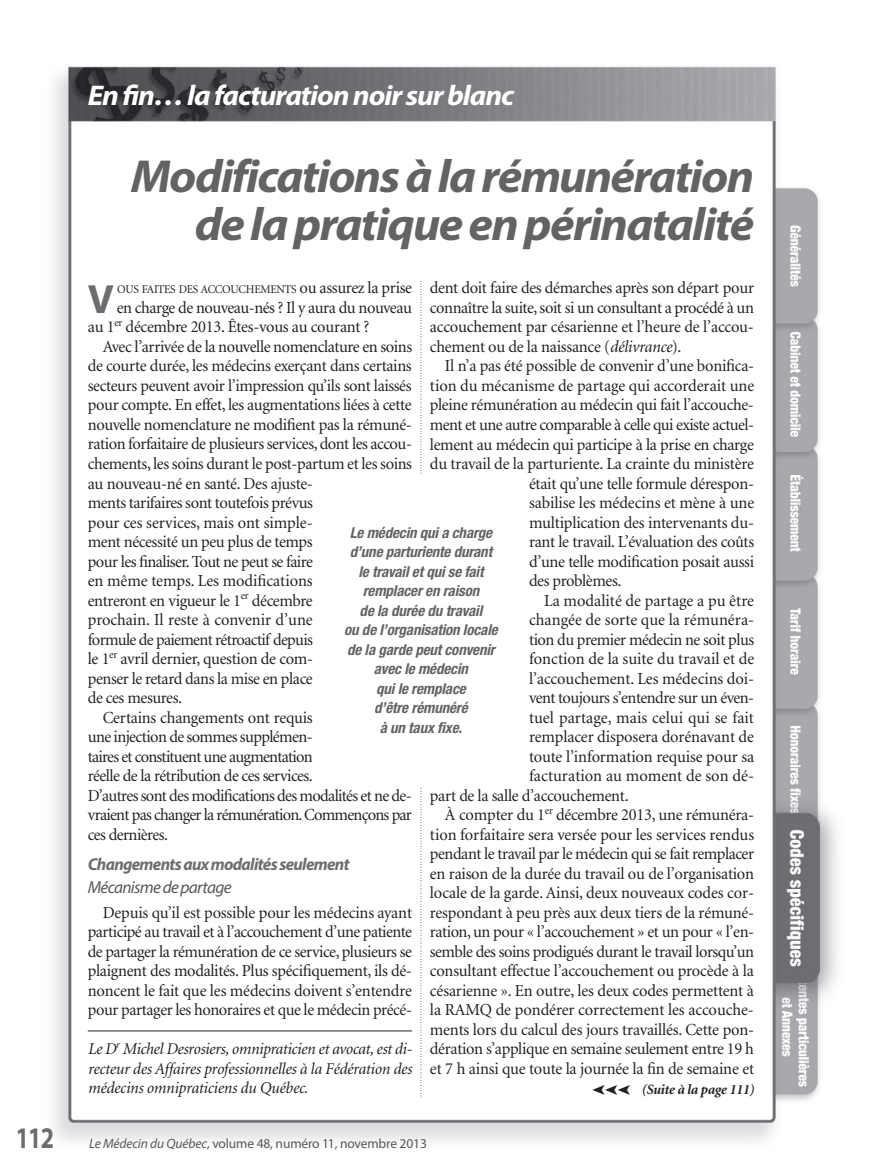
<style>
.page{position:relative;width:878px;height:1175px;background:#fff}
.page>*{position:absolute;margin:0;border:0;box-sizing:border-box;transform-origin:0 0}
.t1{font:italic 700 46.5px/47.2px "Myriad Pro";letter-spacing:-.035em;color:#636366;text-align:right;scale:1.05 1}
.t2{font:700 40.95px "Myriad Pro";color:#6c6d70}
.t3{font:700 30px "Myriad Pro";color:#6c6d70;scale:.8 1}
.t4{font:italic 700 28.5px "Myriad Pro";letter-spacing:-.035em;color:#fff;scale:1.05 1}
.t5{font:italic 700 17.25px "Myriad Pro";letter-spacing:-.04em;color:#6c6d70}
.t6{font:italic 17.25px "Myriad Pro";letter-spacing:-.04em;color:#57585a}
.t7{font:16.8px/19.5px "Minion";letter-spacing:-.02em;color:#231f20;text-align:justify}
.t8{font:16.8px "Minion";color:#231f20}
.t9{font:16.8px "Minion";letter-spacing:-.04em;color:#231f20}
.t10{font:16.8px "Minion";letter-spacing:-.045em;color:#231f20}
.t11{font:italic 16.5px/19.5px "Minion";letter-spacing:-.01em;color:#231f20;text-align:justify}
.t12{font:italic 700 condensed 15px/19.5px "Helvetica Neue";letter-spacing:-.01em;color:#636366;text-align:center}
.t13{font:italic 700 14.25px "Minion";letter-spacing:-.02em;color:#231f20}
.t14{font:14.25px "Zapf Dingbats";color:#231f20}
.t15{font:13.5px "Myriad Pro";letter-spacing:-.01em;color:#57585a}
.t16{font:11.85px "Minion";letter-spacing:-.025em;color:#231f20}
.s1{font-size:16.8px}
.s2{font-style:italic}
</style>
<div class="page">
<img style="left:54px;top:66px;width:784px;height:1076px">
<hr style="left:88px;top:1030px;width:324px;height:1px;background:#231f20">
<svg style="left:420px;top:281px;width:1px;height:192px"></svg>
<svg style="left:420px;top:788px;width:1px;height:309px"></svg>
<div style="left:331px;top:481px;width:180px;height:300px;background:#fff"></div>
<h3 class="t4" style="left:88px;top:84px;width:407px">En fin… la facturation noir sur blanc</h3>
<h1 class="t1" style="left:131px;top:157px;width:595px">Modifications à la rémunération de la pratique en périnatalité</h1>
<h2 class="t2" style="left:88px;top:284px;width:28px">V</h2>
<p class="t16" style="left:117px;top:285px;width:296px">OUS FAITES DES ACCOUCHEMENTS <span class="s1">ou assurez la prise</span></p>
<p class="t7" style="left:430px;top:279px;width:325px">dent doit faire des démarches après son départ pour connaître la suite, soit si un consultant a procédé à un accouchement par césarienne et l’heure de l’accou&shy;chement ou de la naissance (<span class="s2">délivrance</span>).</p>
<p class="t7" style="left:445px;top:358px;width:311px">Il n’a pas été possible de convenir d’une bonifica-</p>
<p class="t7" style="left:430px;top:377px;width:326px">tion du mécanisme de partage qui accorderait une</p>
<p class="t7" style="left:430px;top:397px;width:325px">pleine rémunération au médecin qui fait l’accouche-</p>
<p class="t7" style="left:430px;top:416px;width:325px">ment et une autre comparable à celle qui existe actuel-</p>
<p class="t7" style="left:430px;top:436px;width:325px">lement au médecin qui participe à la prise en charge</p>
<p class="t7" style="left:430px;top:455px;width:325px">du travail de la parturiente. La crainte du ministère</p>
<p class="t7" style="left:529px;top:475px;width:226px">était qu’une telle formule dérespon-</p>
<p class="t7" style="left:529px;top:494px;width:227px">sabilise les médecins et mène à une</p>
<p class="t7" style="left:529px;top:514px;width:226px">multiplication des intervenants du-</p>
<p class="t7" style="left:529px;top:533px;width:227px">rant le travail. L’éva lua tion des coûts</p>
<p class="t7" style="left:529px;top:553px;width:226px">d’une telle modification posait aussi</p>
<p class="t7" style="left:529px;top:572px;width:94px">des problèmes.</p>
<p class="t8" style="left:544px;top:593px;width:211px">La modalité de partage a pu être</p>
<p class="t8" style="left:529px;top:613px;width:227px">changée de sorte que la rémunéra-</p>
<p class="t7" style="left:529px;top:631px;width:227px">tion du premier médecin ne soit plus</p>
<p class="t8" style="left:529px;top:652px;width:227px">fonction de la suite du travail et de</p>
<p class="t7" style="left:529px;top:670px;width:226px">l’accouchement. Les médecins doi-</p>
<p class="t7" style="left:529px;top:689px;width:227px">vent toujours s’entendre sur un éven-</p>
<p class="t8" style="left:529px;top:711px;width:226px">tuel partage, mais celui qui se fait</p>
<p class="t7" style="left:529px;top:728px;width:226px">remplacer disposera dorénavant de</p>
<p class="t7" style="left:529px;top:748px;width:227px">toute l’information requise pour sa</p>
<p class="t8" style="left:529px;top:769px;width:226px">facturation au moment de son dé-</p>
<p class="t7" style="left:430px;top:787px;width:200px">part de la salle d’accouchement.</p>
<p class="t7" style="left:445px;top:806px;width:310px">À compter du 1<sup>er</sup> décembre 2013, une rémunéra-</p>
<p class="t7" style="left:430px;top:825px;width:326px">tion forfaitaire sera versée pour les services rendus</p>
<p class="t7" style="left:430px;top:845px;width:325px">pendant le travail par le médecin qui se fait remplacer</p>
<p class="t7" style="left:430px;top:864px;width:325px">en raison de la durée du travail ou de l’organisation</p>
<p class="t7" style="left:430px;top:884px;width:325px">locale de la garde. Ainsi, deux nouveaux codes cor -</p>
<p class="t7" style="left:430px;top:904px;width:326px">respondant à peu près aux deux tiers de la rémuné -</p>
<p class="t7" style="left:430px;top:923px;width:326px">ration, un pour « l’accouchement » et un pour « l’en-</p>
<p class="t7" style="left:430px;top:943px;width:325px">semble des soins prodigués durant le travail lors qu’un</p>
<p class="t7" style="left:430px;top:962px;width:325px">consultant effectue l’accouchement ou procède à la</p>
<p class="t7" style="left:430px;top:982px;width:325px">césarienne ». En outre, les deux codes permettent à</p>
<p class="t7" style="left:430px;top:1001px;width:325px">la RAMQ de pondérer correctement les accouche-</p>
<p class="t7" style="left:430px;top:1021px;width:326px">ments lors du calcul des jours travaillés. Cette pon-</p>
<p class="t7" style="left:430px;top:1040px;width:325px">dération s’applique en semaine seulement entre 19 h</p>
<p class="t7" style="left:430px;top:1060px;width:325px">et 7 h ainsi que toute la journée la fin de semaine et</p>
<p class="t7" style="left:88px;top:299px;width:325px;text-indent:29px">en charge de nouveau-nés ? Il y aura du nouveau au 1<sup>er</sup> décembre 2013. Êtes-vous au courant ?</p>
<p class="t7" style="left:103px;top:338px;width:311px">Avec l’arrivée de la nouvelle nomenclature en soins</p>
<p class="t7" style="left:88px;top:357px;width:325px">de courte durée, les médecins exerçant dans certains</p>
<p class="t7" style="left:88px;top:377px;width:325px">secteurs peuvent avoir l’impression qu’ils sont laissés</p>
<p class="t7" style="left:88px;top:396px;width:325px">pour compte. En effet, les augmentations liées à cette</p>
<p class="t7" style="left:88px;top:416px;width:325px">nouvelle nomenclature ne modifient pas la rémuné -</p>
<p class="t7" style="left:88px;top:436px;width:326px">ration forfaitaire de plusieurs services, dont les accou-</p>
<p class="t7" style="left:88px;top:455px;width:326px">chements, les soins durant le post-partum et les soins</p>
<p class="t7" style="left:88px;top:475px;width:227px">au nouveau-né en santé. Des ajuste-</p>
<p class="t7" style="left:88px;top:494px;width:227px">ments tarifaires sont toutefois prévus</p>
<p class="t7" style="left:88px;top:514px;width:226px">pour ces services, mais ont simple-</p>
<p class="t7" style="left:88px;top:533px;width:226px">ment nécessité un peu plus de temps</p>
<p class="t7" style="left:88px;top:553px;width:227px">pour les finaliser. Tout ne peut se faire</p>
<p class="t7" style="left:88px;top:572px;width:226px">en même temps. Les modifications</p>
<p class="t7" style="left:88px;top:592px;width:226px">entreront en vigueur le 1<sup>er</sup> décembre</p>
<p class="t7" style="left:88px;top:611px;width:226px">prochain. Il reste à convenir d’une</p>
<p class="t9" style="left:88px;top:632px;width:227px">formule de paiement rétroactif depuis</p>
<p class="t7" style="left:88px;top:650px;width:227px">le 1<sup>er</sup> avril dernier, question de com-</p>
<p class="t7" style="left:88px;top:669px;width:226px">penser le retard dans la mise en place</p>
<p class="t7" style="left:88px;top:689px;width:96px">de ces mesures.</p>
<p class="t7" style="left:103px;top:708px;width:211px">Certains changements ont requis</p>
<p class="t7" style="left:88px;top:728px;width:226px">une injection de sommes supplémen-</p>
<p class="t10" style="left:88px;top:749px;width:226px">taires et constituent une augmentation</p>
<p class="t7" style="left:88px;top:767px;width:226px">réelle de la rétribution de ces services.</p>
<p class="t9" style="left:88px;top:788px;width:325px">D’au tres sont des modifications des modalités et ne de-</p>
<p class="t10" style="left:88px;top:808px;width:326px">vraient pas changer la rémunération. Commençons par</p>
<p class="t7" style="left:88px;top:826px;width:82px">ces dernières.</p>
<p class="t5" style="left:88px;top:858px;width:263px">Changements aux modalités seulement</p>
<p class="t6" style="left:88px;top:880px;width:145px">Mécanisme de partage</p>
<p class="t7" style="left:88px;top:903px;width:326px;text-indent:15px">Depuis qu’il est possible pour les médecins ayant participé au travail et à l’accouchement d’une patiente de partager la rémunération de ce service, plusieurs se plaignent des modalités. Plus spécifiquement, ils dé&shy;noncent le fait que les médecins doivent s’entendre pour partager les honoraires et que le médecin précé-</p>
<p class="t12" style="left:344px;top:524px;width:155px">Le médecin qui a charge d’une parturiente durant le travail et qui se fait remplacer en raison<br>de la durée du travail<br>ou de l’organisation locale de la garde peut convenir avec le médecin<br>qui le remplace<br>d’être rémunéré<br>à un taux fixe.</p>
<p class="t11" style="left:88px;top:1040px;width:326px">Le D<sup>r</sup> Michel Desrosiers, omnipraticien et avocat, est di&shy;recteur des Affaires professionnelles à la Fédération des médecins omnipraticiens du Québec.</p>
<p class="t13" style="left:641px;top:1083px;width:114px">(Suite à la page 111)</p>
<p class="t14" style="left:630px;top:1098px;width:40px;rotate:-180deg">➤➤➤</p>
<h3 class="t3" style="left:16px;top:1126px;width:49px">112</h3>
<p class="t15" style="left:89px;top:1138px;width:339px"><span class="s2">Le Médecin du Québec,</span> volume 48, numéro 11, novembre 2013</p>
</div>
